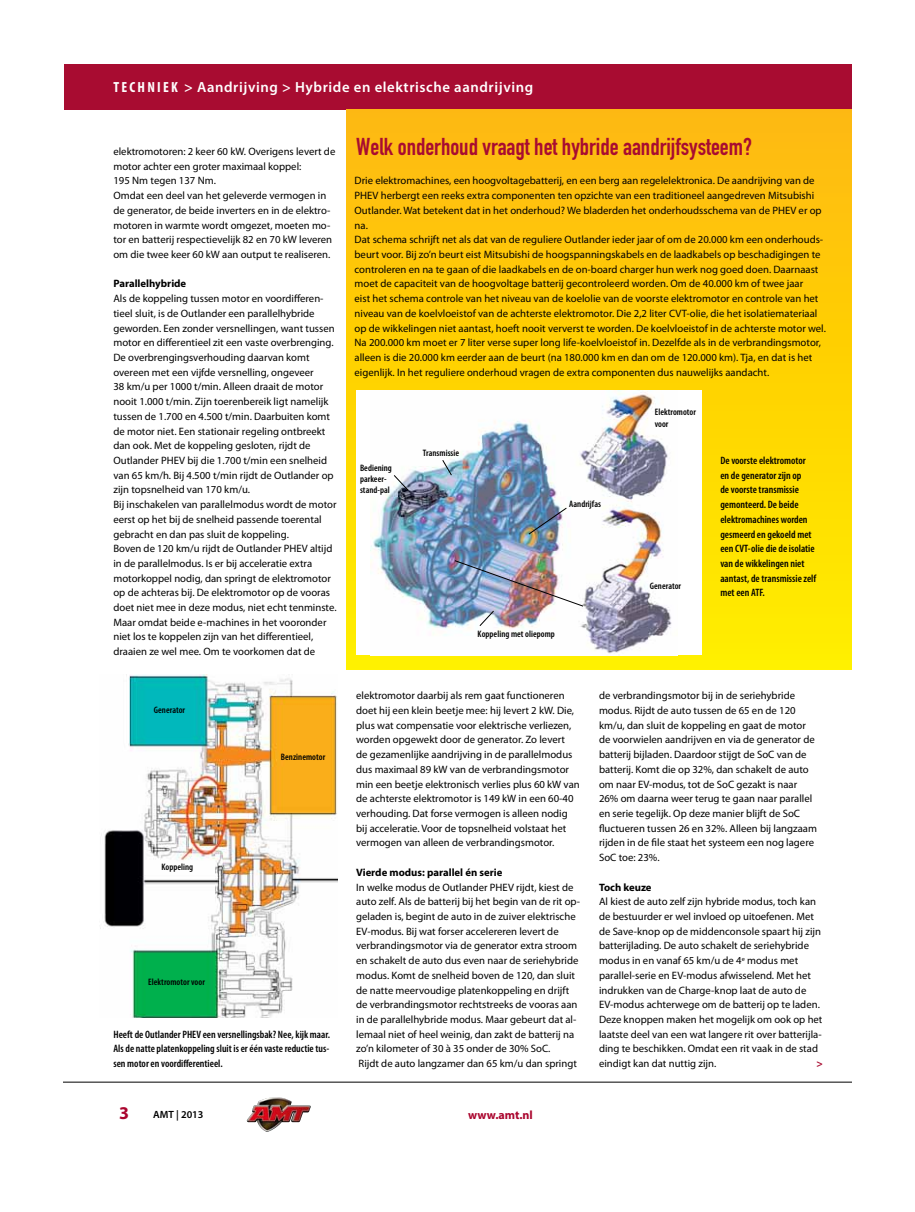
<style>
.page{position:relative;width:915px;height:1212px;background:#fff}
.page>*{position:absolute;margin:0;border:0;box-sizing:border-box;transform-origin:0 0}
.t1{font:24px "DIN Engschrift Std";color:#a80c31}
.t2{font:700 18px "Myriad Pro";color:#aa052e}
.t3{font:700 16.05px "Myriad Pro";color:#a80c31}
.t4{font:600 14.7px "Myriad Pro";letter-spacing:.04em;color:#fff}
.t5{font:700 12px "Myriad Pro";color:#aa052e}
.t6{font:10.65px/14.7px "Myriad Pro";color:#000}
.t7{font:600 condensed 10.65px/14.7px "Myriad Pro";color:#000;text-align:justify}
.t8{font:700 10.65px "Myriad Pro";color:#000}
.t9{font:700 10.65px "Myriad Pro";color:#a80c31}
.t10{font:600 10.5px "Myriad Pro";color:#000}
.t11{font:600 condensed 9.3px/11.2px "Myriad Pro";letter-spacing:.005em;color:#000}
.s1{font-weight:700;font-stretch:condensed}
</style>
<div class="page">
<img style="left:247px;top:1097px;width:63px;height:35px">
<hr style="left:64px;top:1082px;width:786px;height:1px;background:#000">
<div style="left:64px;top:64px;width:786px;height:46px;background:#a80c31"></div>
<div style="left:347px;top:110px;width:503px;height:560px;background:linear-gradient(to bottom,#feb90d,#fff000)"></div>
<img style="left:100px;top:675px;width:237px;height:343px">
<div style="left:356px;top:390px;width:345px;height:265px;background:#fff"></div>
<img style="left:370px;top:390px;width:302px;height:264px">
<svg style="left:527px;top:507px;width:40px;height:28px"></svg>
<img style="left:454px;top:560px;width:129px;height:67px">
<svg style="left:393px;top:474px;width:16px;height:17px"></svg>
<svg style="left:441px;top:459px;width:11px;height:17px"></svg>
<h3 class="t4" style="left:113px;top:78px;width:421px"><span class="s1">TECH NI E K</span> &gt; Aandrijving &gt; Hybride en elektrische aandrijving</h3>
<p class="t6" style="left:113px;top:144px;width:223px">elektromotoren: 2 keer 60 kW. Overigens levert de motor achter een groter maximaal koppel:<br>195 Nm tegen 137 Nm.<br>Omdat een deel van het geleverde vermogen in de generator, de beide inverters en in de elektro&shy;motoren in warmte wordt omgezet, moeten mo&shy;tor en batterij respectievelijk 82 en 70 kW leveren om die twee keer 60 kW aan output te realiseren.</p>
<p class="t8" style="left:113px;top:277px;width:74px">Parallelhybride</p>
<p class="t6" style="left:113px;top:291px;width:224px">Als de koppeling tussen motor en voordifferen&shy;tieel sluit, is de Outlander een parallelhybride geworden. Een zonder versnellingen, want tussen motor en differentieel zit een vaste overbrenging.<br>De overbrengingsverhouding daarvan komt overeen met een vijfde versnelling, ongeveer<br>38 km/u per 1000 t/min. Alleen draait de motor nooit 1.000 t/min. Zijn toerenbereik ligt namelijk tussen de 1.700 en 4.500 t/min. Daarbuiten komt de motor niet. Een stationair regeling ontbreekt dan ook. Met de koppeling gesloten, rijdt de Outlander PHEV bij die 1.700 t/min een snelheid van 65 km/h. Bij 4.500 t/min rijdt de Outlander op zijn topsnelheid van 170 km/u.<br>Bij inschakelen van parallelmodus wordt de motor eerst op het bij de snelheid passende toerental gebracht en dan pas sluit de koppeling.<br>Boven de 120 km/u rijdt de Outlander PHEV altijd in de parallelmodus. Is er bij acceleratie extra motorkoppel nodig, dan springt de elektromotor op de achteras bij. De elektromotor op de vooras doet niet mee in deze modus, niet echt tenminste.<br>Maar omdat beide e-machines in het vooronder niet los te koppelen zijn van het differentieel, draaien ze wel mee. Om te voorkomen dat de</p>
<p class="t11" style="left:154px;top:704px;width:33px">Generator</p>
<p class="t11" style="left:161px;top:861px;width:33px">Koppeling</p>
<p class="t11" style="left:148px;top:977px;width:58px">Elektromotor voor</p>
<p class="t11" style="left:281px;top:752px;width:46px">Benzinemotor</p>
<p class="t7" style="left:113px;top:1027px;width:218px">Heeft de Outlander PHEV een versnellingsbak? Nee, kijk maar.<br>Als de natte platenkoppeling sluit is er één vaste reductie tus&shy;sen motor en voordifferentieel.</p>
<h1 class="t1" style="left:356px;top:133px;width:397px">Welk onderhoud vraagt het hybride aandrijfsysteem?</h1>
<p class="t6" style="left:354px;top:173px;width:472px">Drie elektromachines, een hoogvoltagebatterij, en een berg aan regelelektronica. De aandrijving van de PHEV herbergt een reeks extra componenten ten opzichte van een traditioneel aangedreven Mitsubishi Outlander. Wat betekent dat in het onderhoud? We bladerden het onderhoudsschema van de PHEV er op na.<br>Dat schema schrijft net als dat van de reguliere Outlander ieder jaar of om de 20.000 km een onderhouds&shy;beurt voor. Bij zo’n beurt eist Mitsubishi de hoogspanningskabels en de laadkabels op beschadigingen te controleren en na te gaan of die laadkabels en de on-board charger hun werk nog goed doen. Daarnaast moet de capaciteit van de hoogvoltage batterij gecontroleerd worden. Om de 40.000 km of twee jaar<br>eist het schema controle van het niveau van de koelolie van de voorste elektromotor en controle van het niveau van de koelvloeistof van de achterste elektromotor. Die 2,2 liter CVT-olie, die het isolatiemateriaal op de wikkelingen niet aantast, hoeft nooit ververst te worden. De koelvloeistof in de achterste motor wel.<br>Na 200.000 km moet er 7 liter verse super long life-koelvloeistof in. Dezelfde als in de verbrandingsmotor, alleen is die 20.000 km eerder aan de beurt (na 180.000 km en dan om de 120.000 km). Tja, en dat is het eigenlijk. In het reguliere onderhoud vragen de extra componenten dus nauwelijks aandacht.</p>
<p class="t11" style="left:360px;top:462px;width:33px">Bediening parkeer&shy;stand-pal</p>
<p class="t11" style="left:423px;top:448px;width:38px">Transmissie</p>
<p class="t11" style="left:569px;top:499px;width:33px">Aandrijfas</p>
<p class="t11" style="left:477px;top:628px;width:79px">Koppeling met oliepomp</p>
<p class="t11" style="left:654px;top:407px;width:43px">Elektromotor voor</p>
<p class="t11" style="left:649px;top:580px;width:33px">Generator</p>
<p class="t7" style="left:720px;top:453px;width:97px;text-align:left">De voorste elektromotor en de generator zijn op<br>de voorste transmissie gemonteerd. De beide elektromachines worden gesmeerd en gekoeld met een CVT-olie die de isolatie van de wikkelingen niet aantast, de transmissie zelf met een ATF.</p>
<p class="t6" style="left:356px;top:688px;width:225px">elektromotor daarbij als rem gaat functioneren doet hij een klein beetje mee: hij levert 2 kW. Die, plus wat compensatie voor elektrische verliezen, worden opgewekt door de generator. Zo levert<br>de gezamenlijke aandrijving in de parallelmodus dus maximaal 89 kW van de verbrandingsmotor min een beetje elektronisch verlies plus 60 kW van de achterste elektromotor is 149 kW in een 60-40 verhouding. Dat forse vermogen is alleen nodig bij acceleratie. Voor de topsnelheid volstaat het vermogen van alleen de verbrandingsmotor.</p>
<p class="t8" style="left:356px;top:865px;width:148px">Vierde modus: parallel én serie</p>
<p class="t6" style="left:356px;top:879px;width:225px">In welke modus de Outlander PHEV rijdt, kiest de auto zelf. Als de batterij bij het begin van de rit op&shy;geladen is, begint de auto in de zuiver elektrische EV-modus. Bij wat forser accelereren levert de verbrandingsmotor via de generator extra stroom en schakelt de auto dus even naar de seriehybride modus. Komt de snelheid boven de 120, dan sluit de natte meervoudige platenkoppeling en drijft de verbrandingsmotor rechtstreeks de vooras aan in de parallelhybride modus. Maar gebeurt dat al&shy;lemaal niet of heel weinig, dan zakt de batterij na zo’n kilometer of 30 à 35 onder de 30% SoC.<br>Rijdt de auto langzamer dan 65 km/u dan springt</p>
<p class="t6" style="left:598px;top:688px;width:219px">de verbrandingsmotor bij in de seriehybride modus. Rijdt de auto tussen de 65 en de 120 km/u, dan sluit de koppeling en gaat de motor de voorwielen aandrijven en via de generator de batterij bijladen. Daardoor stijgt de SoC van de batterij. Komt die op 32%, dan schakelt de auto om naar EV-modus, tot de SoC gezakt is naar 26% om daarna weer terug te gaan naar parallel en serie tegelijk. Op deze manier blijft de SoC fluctueren tussen 26 en 32%. Alleen bij langzaam rijden in de file staat het systeem een nog lagere SoC toe: 23%.</p>
<p class="t8" style="left:598px;top:880px;width:54px">Toch keuze</p>
<p class="t6" style="left:598px;top:894px;width:225px">Al kiest de auto zelf zijn hybride modus, toch kan de bestuurder er wel invloed op uitoefenen. Met de Save-knop op de middenconsole spaart hij zijn batterijlading. De auto schakelt de seriehybride modus in en vanaf 65 km/u de 4<sup>e</sup> modus met parallel-serie en EV-modus afwisselend. Met het indrukken van de Charge-knop laat de auto de EV-modus achterwege om de batterij op te laden.<br>Deze knoppen maken het mogelijk om ook op het laatste deel van een wat langere rit over batterijla&shy;ding te beschikken. Omdat een rit vaak in de stad eindigt kan dat nuttig zijn.</p>
<p class="t9" style="left:816px;top:1056px;width:8px">&gt;</p>
<h3 class="t3" style="left:113px;top:1095px;width:19px">60</h3>
<p class="t11" style="left:154px;top:1103px;width:36px">AMT | 2013</p>
<h2 class="t2" style="left:119px;top:1101px;width:11px">3</h2>
<p class="t10" style="left:153px;top:1107px;width:52px">AMT | 2013</p>
<p class="t5" style="left:468px;top:1107px;width:66px">www.amt.nl</p>
</div>
